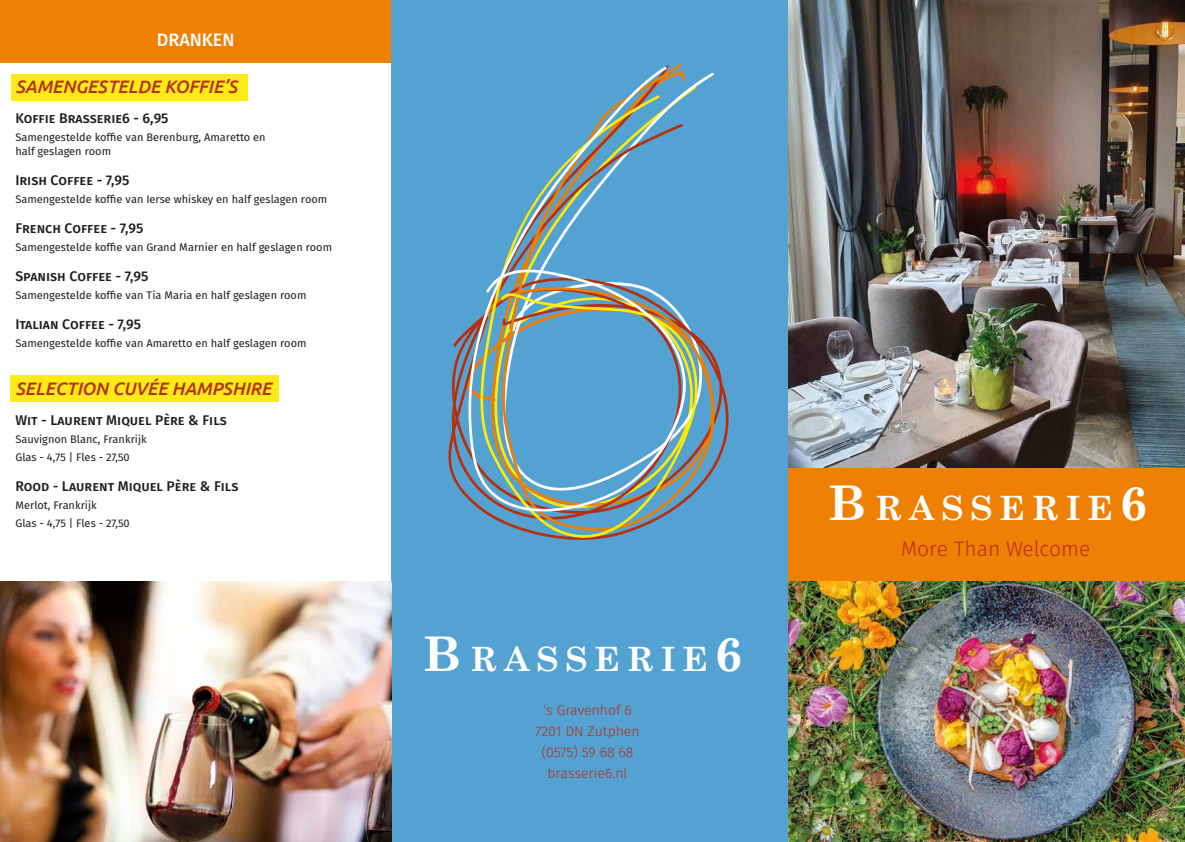
<style>
.page{position:relative;width:1185px;height:842px;background:#fff}
.page>*{position:absolute;margin:0;border:0;box-sizing:border-box;transform-origin:0 0}
.t1{font:700 33.6px "Century Schoolbook";letter-spacing:.2em;color:#fff}
.t2{font:300 21px "Fira Sans";color:#b92e18}
.t3{font:italic 500 18px "Ubuntu";color:#b92e18}
.t4{font:500 18px "Fira Sans";color:#fff}
.t5{font:500 14px "Fira Sans";color:#1d1d1b}
.t6{font:300 14px/21px "Fira Sans";color:#b92e18;text-align:center}
.t7{font:11px/18px "Fira Sans";color:#1d1d1b}
.s1{font-size:48px}
</style>
<div class="page">
<img style="left:788px;top:581px;width:397px;height:261px">
<div style="left:0;top:0;width:395px;height:63px;background:#ee8004"></div>
<div style="left:391px;top:0;width:397px;height:842px;background:#54a2d2"></div>
<svg style="left:448px;top:329px;width:20px;height:170px"></svg>
<svg style="left:665px;top:64px;width:63px;height:425px"></svg>
<svg style="left:502px;top:95px;width:197px;height:445px"></svg>
<svg style="left:468px;top:67px;width:219px;height:456px"></svg>
<img style="left:0;top:581px;width:391px;height:261px">
<div style="left:10px;top:376px;width:269px;height:26px;background:#fdeb19"></div>
<div style="left:11px;top:74px;width:237px;height:27px;background:#fdeb19"></div>
<div style="left:788px;top:468px;width:397px;height:113px;background:#ee8004"></div>
<img style="left:788px;top:0;width:397px;height:468px">
<h3 class="t4" style="left:157px;top:25px;width:79px">DRANKEN</h3>
<h3 class="t3" style="left:15px;top:76px;width:223px">SAMENGESTELDE KOFFIE’S</h3>
<p class="t5" style="left:15px;top:107px;width:155px">Koffie Brasserie6 - 6,95</p>
<p class="t7" style="left:15px;top:130px;width:252px;line-height:14px">Samengestelde koffie van Berenburg, Amaretto en half geslagen room</p>
<p class="t5" style="left:15px;top:169px;width:115px">Irish Coffee - 7,95</p>
<p class="t7" style="left:15px;top:190px;width:313px">Samengestelde koffie van Ierse whiskey en half geslagen room</p>
<p class="t5" style="left:15px;top:217px;width:129px">French Coffee - 7,95</p>
<p class="t7" style="left:15px;top:238px;width:318px">Samengestelde koffie van Grand Marnier en half geslagen room</p>
<p class="t5" style="left:15px;top:265px;width:134px">Spanish Coffee - 7,95</p>
<p class="t7" style="left:15px;top:286px;width:293px">Samengestelde koffie van Tia Maria en half geslagen room</p>
<p class="t5" style="left:15px;top:313px;width:127px">Italian Coffee - 7,95</p>
<p class="t7" style="left:15px;top:334px;width:293px">Samengestelde koffie van Amaretto en half geslagen room</p>
<h3 class="t3" style="left:15px;top:378px;width:257px">SELECTION CUVÉE HAMPSHIRE</h3>
<p class="t5" style="left:15px;top:409px;width:213px">Wit - Laurent Miquel Père &amp; Fils</p>
<p class="t7" style="left:15px;top:430px;width:133px">Sauvignon Blanc, Frankrijk<br>Glas - 4,75 | Fles - 27,50</p>
<p class="t5" style="left:15px;top:475px;width:224px">Rood - Laurent Miquel Père &amp; Fils</p>
<p class="t7" style="left:15px;top:496px;width:116px">Merlot, Frankrijk<br>Glas - 4,75 | Fles - 27,50</p>
<h1 class="t1" style="left:423px;top:633px;width:321px"><span class="s1">B</span>RASSERIE<span class="s1">6</span></h1>
<p class="t6" style="left:535px;top:699px;width:106px">‘s Gravenhof 6<br>7201 DN Zutphen (0575) 59 68 68 brasserie6.nl</p>
<h1 class="t1" style="left:828px;top:482px;width:321px"><span class="s1">B</span>RASSERIE<span class="s1">6</span></h1>
<h2 class="t2" style="left:901px;top:534px;width:191px">More Than Welcome</h2>
</div>
